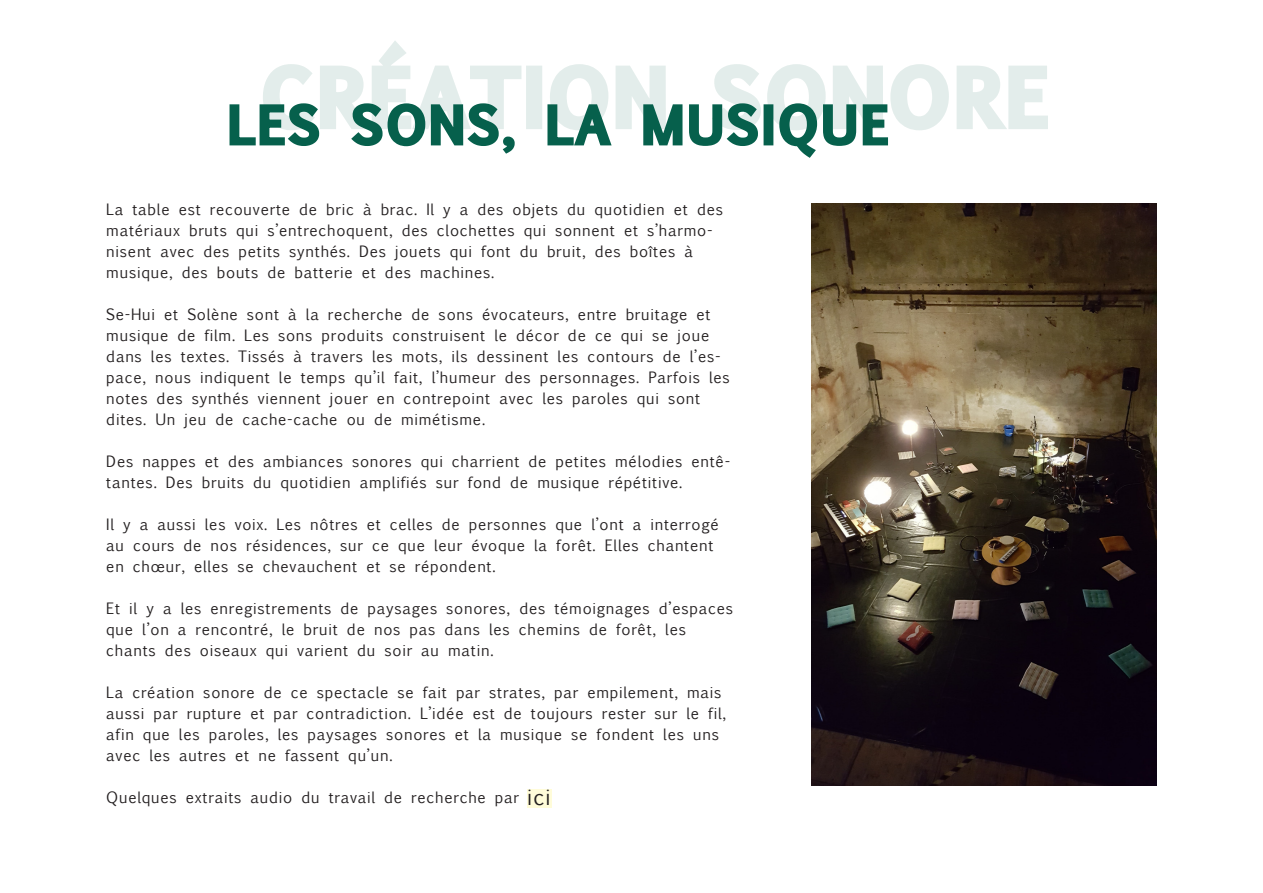
<style>
.page{position:relative;width:1263px;height:893px;background:#fff}
.page>*{position:absolute;margin:0;border:0;box-sizing:border-box;transform-origin:0 0}
.t1{font:700 75px "Euphemia UCAS";letter-spacing:.05em;color:#06604c}
.t2{font:700 49.5px "Euphemia UCAS";letter-spacing:.05em;color:#06604c}
.t3{font:15px/21px "Euphemia UCAS";letter-spacing:.05em;color:#231f20}
.s1{font-size:21px}
</style>
<div class="page">
<div style="left:527px;top:789px;width:24px;height:18px;background:#fffcd9"></div>
<svg style="left:229px;top:41px;width:293px;height:113px"></svg>
<svg style="left:547px;top:64px;width:501px;height:94px"></svg>
<img style="left:812px;top:203px;width:345px;height:583px">
<h1 class="t1" style="left:261px;top:56px;width:788px">CRÉATION SONORE</h1>
<h2 class="t2" style="left:227px;top:101px;width:662px">LES SONS, LA MUSIQUE</h2>
<p class="t3" style="left:106px;top:200px;width:618px">La table est recouverte de bric à brac. Il y a des objets du quotidien et des matériaux bruts qui s’entrechoquent, des clochettes qui sonnent et s’harmo&shy;nisent avec des petits synthés. Des jouets qui font du bruit, des boîtes à musique, des bouts de batterie et des machines.</p>
<p class="t3" style="left:106px;top:305px;width:625px">Se-Hui et Solène sont à la recherche de sons évocateurs, entre bruitage et musique de film. Les sons produits construisent le décor de ce qui se joue dans les textes. Tissés à travers les mots, ils dessinent les contours de l’es&shy;pace, nous indiquent le temps qu’il fait, l’humeur des personnages. Parfois les notes des synthés viennent jouer en contrepoint avec les paroles qui sont dites. Un jeu de cache-cache ou de mimétisme.</p>
<p class="t3" style="left:106px;top:452px;width:625px">Des nappes et des ambiances sonores qui charrient de petites mélodies entê&shy;tantes. Des bruits du quotidien amplifiés sur fond de musique répétitive.</p>
<p class="t3" style="left:106px;top:515px;width:614px">Il y a aussi les voix. Les nôtres et celles de personnes que l’ont a interrogé au cours de nos résidences, sur ce que leur évoque la forêt. Elles chantent en chœur, elles se chevauchent et se répondent.</p>
<p class="t3" style="left:106px;top:599px;width:628px">Et il y a les enregistrements de paysages sonores, des témoignages d’espaces que l’on a rencontré, le bruit de nos pas dans les chemins de forêt, les chants des oiseaux qui varient du soir au matin.</p>
<p class="t3" style="left:106px;top:683px;width:621px">La création sonore de ce spectacle se fait par strates, par empilement, mais aussi par rupture et par contradiction. L’idée est de toujours rester sur le fil, afin que les paroles, les paysages sonores et la musique se fondent les uns avec les autres et ne fassent qu’un.</p>
<p class="t3" style="left:106px;top:788px;width:446px">Quelques extraits audio du travail de recherche par <span class="s1">ici</span></p>
</div>
